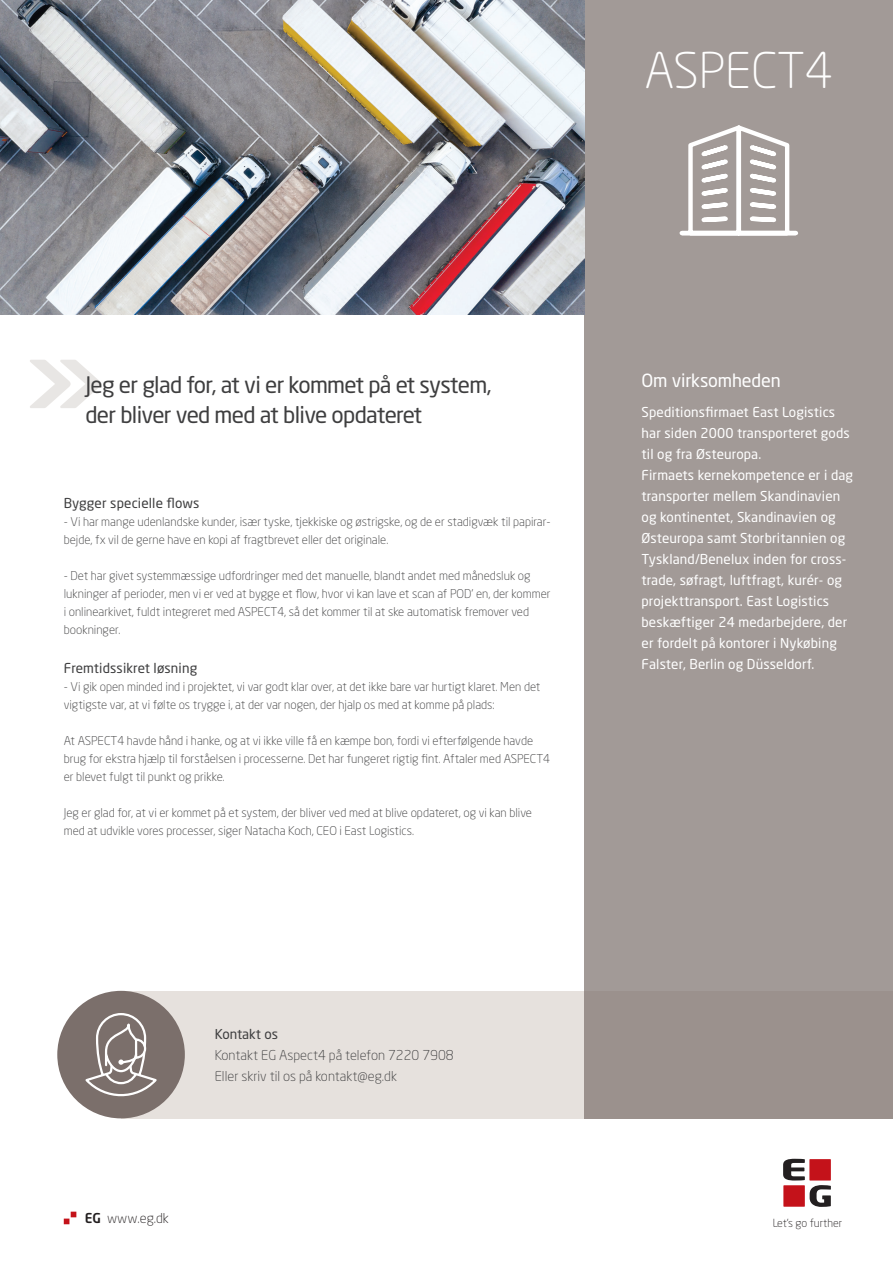
<style>
.page{position:relative;width:893px;height:1263px;background:#fff}
.page>*{position:absolute;margin:0;border:0;box-sizing:border-box;transform-origin:0 0}
.t1{font:300 48.6px "Neo Sans Std";color:#fff}
.Citat_15_pt{font:22.5px/30px "Neo Sans Std";letter-spacing:-.03em;color:#3e3e3f}
.Faktabox_-_Overskrif{font:18px "Neo Sans Std";letter-spacing:-.01em;color:#fff}
.Faktabox_white{font:13.5px/21px "Neo Sans Std";letter-spacing:.01em;color:#fff}
.t2{font:300 13.5px/21px "Neo Sans Std";color:#3e3e3f}
.Mellemrubrik{font:13.5px "Neo Sans Std";letter-spacing:.01em;color:#3e3e3f}
.t3{font:300 13.5px "Neo Sans Std";color:#231f20}
.Brødtekst_Light{font:300 12px/18px "Neo Sans Std";color:#3e3e3f}
.t4{font:300 11.1px "Neo Sans Std";color:#231f20}
.s1{font-weight:400}
.s2{font-weight:500}
</style>
<div class="page">
<div style="left:121px;top:991px;width:772px;height:127px;background:#e6e1dd"></div>
<div style="left:57px;top:991px;width:128px;height:127px;background:#7b6f6b;border-radius:50%"></div>
<div style="left:585px;top:0;width:308px;height:1118px;background:#a29a97"></div>
<svg style="left:64px;top:1211px;width:12px;height:13px"></svg>
<svg style="left:85px;top:1013px;width:72px;height:84px"></svg>
<img style="left:0;top:0;width:585px;height:315px">
<svg style="left:30px;top:360px;width:71px;height:48px"></svg>
<svg style="left:679px;top:125px;width:119px;height:111px"></svg>
<svg style="left:783px;top:1159px;width:48px;height:48px"></svg>
<p class="t1" style="left:645px;top:41px;width:190px">ASPECT4</p>
<p class="Citat_15_pt" style="left:85px;top:369px;width:408px">Jeg er glad for, at vi er kommet på et system, der bliver ved med at blive opdateret</p>
<p class="Mellemrubrik" style="left:64px;top:494px;width:137px">Bygger specielle flows</p>
<p class="Brødtekst_Light" style="left:64px;top:512px;width:488px">- Vi har mange udenlandske kunder, især tyske, tjekkiske og østrigske, og de er stadigvæk til papirar&shy;bejde, fx vil de gerne have en kopi af fragtbrevet eller det originale.</p>
<p class="Brødtekst_Light" style="left:64px;top:566px;width:488px">- Det har givet systemmæssige udfordringer med det manuelle, blandt andet med månedsluk og lukninger af perioder, men vi er ved at bygge et flow, hvor vi kan lave et scan af POD’ en, der kommer i onlinearkivet, fuldt integreret med ASPECT4, så det kommer til at ske automatisk fremover ved bookninger.</p>
<p class="Mellemrubrik" style="left:64px;top:659px;width:135px">Fremtidssikret løsning</p>
<p class="Brødtekst_Light" style="left:64px;top:677px;width:478px">- Vi gik open minded ind i projektet, vi var godt klar over, at det ikke bare var hurtigt klaret. Men det vigtigste var, at vi følte os trygge i, at der var nogen, der hjalp os med at komme på plads:</p>
<p class="Brødtekst_Light" style="left:64px;top:731px;width:488px">At ASPECT4 havde hånd i hanke, og at vi ikke ville få en kæmpe bon, fordi vi efterfølgende havde brug for ekstra hjælp til forståelsen i processerne. Det har fungeret rigtig fint. Aftaler med ASPECT4 er blevet fulgt til punkt og prikke.</p>
<p class="Brødtekst_Light" style="left:64px;top:803px;width:470px">Jeg er glad for, at vi er kommet på et system, der bliver ved med at blive opdateret, og vi kan blive med at udvikle vores processer, siger Natacha Koch, CEO i East Logistics.</p>
<p class="t2" style="left:215px;top:1023px;width:240px"><span class="s1">Kontakt os<br></span>Kontakt EG Aspect4 på telefon 7220 7908<br>Eller skriv til os på kontakt@eg.dk</p>
<p class="t3" style="left:85px;top:1210px;width:86px"><span class="s2">EG</span> www.eg.dk</p>
<p class="Faktabox_-_Overskrif" style="left:641px;top:370px;width:141px">Om virksomheden</p>
<p class="Faktabox_white" style="left:641px;top:402px;width:210px">Speditionsfirmaet East Logistics har siden 2000 transporteret gods til og fra Østeuropa.</p>
<p class="Faktabox_white" style="left:641px;top:465px;width:213px">Firmaets kernekompetence er i dag transporter mellem Skandinavien og kontinentet, Skandinavien og Østeuropa samt Storbritannien og Tyskland/Benelux inden for cross&shy;trade, søfragt, luftfragt, kurér- og projekttransport. East Logistics beskæftiger 24 medarbejdere, der er fordelt på kontorer i Nykøbing Falster, Berlin og Düsseldorf.</p>
<p class="t4" style="left:772px;top:1217px;width:72px">Let’s go further</p>
</div>
